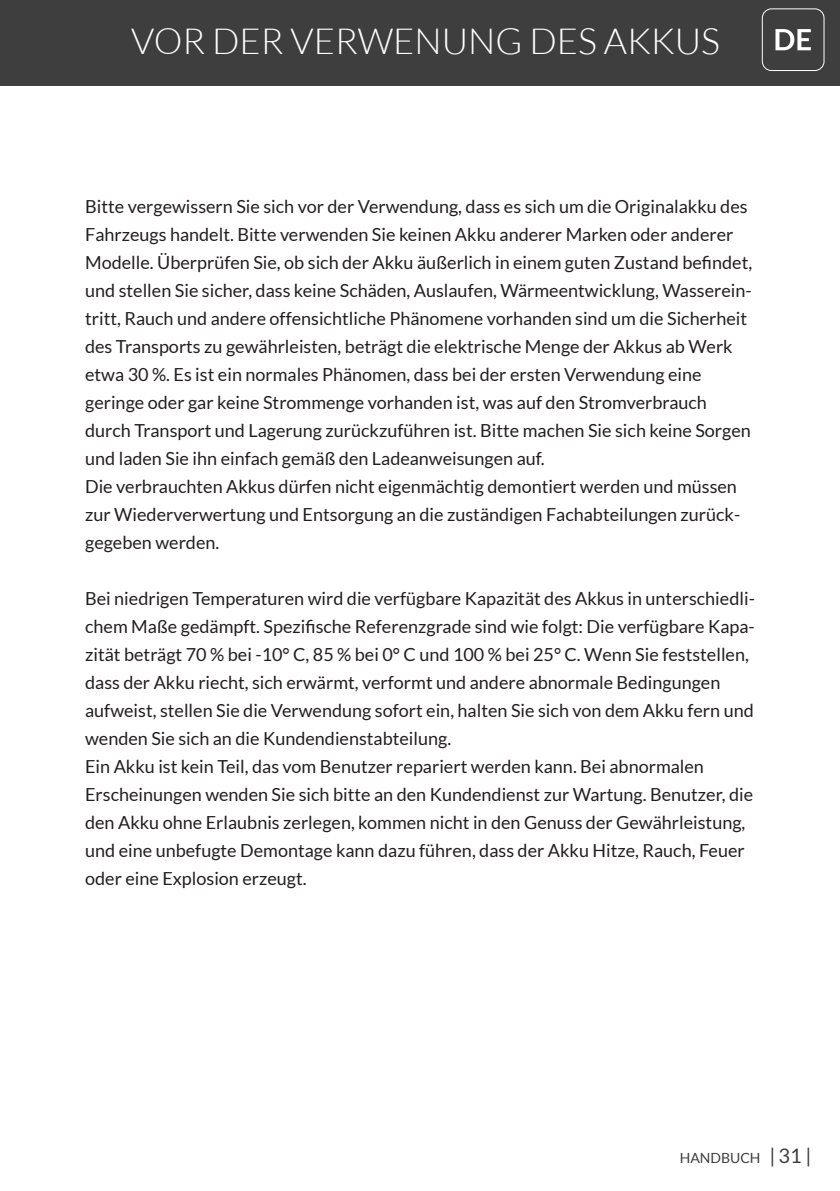
<style>
.page{position:relative;width:840px;height:1191px;background:#fff}
.page>*{position:absolute;margin:0;border:0;box-sizing:border-box;transform-origin:0 0}
.t1{font:300 36px "Lato";color:#fff}
.t2{font:18px/28px "Lato";color:#231f20}
.t3{font:14px "Lato";color:#3e3e3f}
.s1{font-size:20px}
</style>
<div class="page">
<div style="left:0;top:0;width:839px;height:85px;background:#3e3e3f"></div>
<div style="left:761px;top:9px;width:62px;height:62px;border:1px solid #fff;border-radius:9px"></div>
<svg style="left:775px;top:29px;width:35px;height:21px"></svg>
<h1 class="t1" style="left:131px;top:22px;width:589px">VOR DER VERWENUNG DES AKKUS</h1>
<p class="t2" style="left:85px;top:192px;width:668px">Bitte vergewissern Sie sich vor der Verwendung, dass es sich um die Originalakku des Fahrzeugs handelt. Bitte verwenden Sie keinen Akku anderer Marken oder anderer Modelle. Überprüfen Sie, ob sich der Akku äußerlich in einem guten Zustand befindet, und stellen Sie sicher, dass keine Schäden, Auslaufen, Wärmeentwicklung, Wasserein&shy;tritt, Rauch und andere offensichtliche Phänomene vorhanden sind um die Sicherheit des Transports zu gewährleisten, beträgt die elektrische Menge der Akkus ab Werk etwa 30 %. Es ist ein normales Phänomen, dass bei der ersten Verwendung eine geringe oder gar keine Strommenge vorhanden ist, was auf den Stromverbrauch durch Transport und Lagerung zurückzuführen ist. Bitte machen Sie sich keine Sorgen und laden Sie ihn einfach gemäß den Ladeanweisungen auf.<br>Die verbrauchten Akkus dürfen nicht eigenmächtig demontiert werden und müssen zur Wiederverwertung und Entsorgung an die zuständigen Fachabteilungen zurück&shy;gegeben werden.</p>
<p class="t2" style="left:85px;top:584px;width:671px">Bei niedrigen Temperaturen wird die verfügbare Kapazität des Akkus in unterschiedli&shy;chem Maße gedämpft. Spezifische Referenzgrade sind wie folgt: Die verfügbare Kapa&shy;zität beträgt 70 % bei -10° C, 85 % bei 0° C und 100 % bei 25° C. Wenn Sie feststellen, dass der Akku riecht, sich erwärmt, verformt und andere abnormale Bedingungen aufweist, stellen Sie die Verwendung sofort ein, halten Sie sich von dem Akku fern und wenden Sie sich an die Kundendienstabteilung.<br>Ein Akku ist kein Teil, das vom Benutzer repariert werden kann. Bei abnormalen Erscheinungen wenden Sie sich bitte an den Kundendienst zur Wartung. Benutzer, die den Akku ohne Erlaubnis zerlegen, kommen nicht in den Genuss der Gewährleistung, und eine unbefugte Demontage kann dazu führen, dass der Akku Hitze, Rauch, Feuer oder eine Explosion erzeugt.</p>
<p class="t3" style="left:679px;top:1149px;width:133px">HANDBUCH <span class="s1">| 31 |</span></p>
</div>
